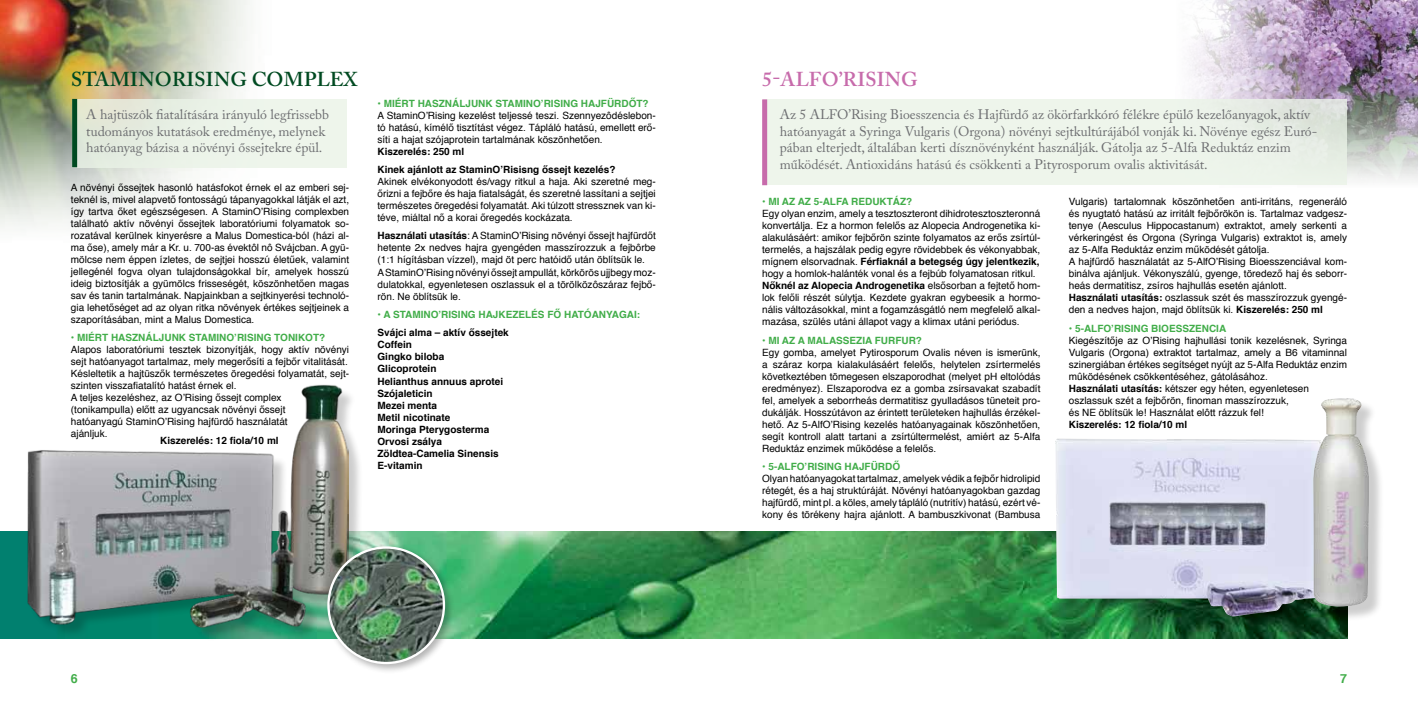
<style>
.page{position:relative;width:1418px;height:709px;background:#fff}
.page>*{position:absolute;margin:0;border:0;box-sizing:border-box;transform-origin:0 0}
.t1{font:600 20px "Adobe Caslon Pro";letter-spacing:.015em;color:#004a21}
.t2{font:600 20px "Adobe Caslon Pro";letter-spacing:.015em;color:#c76bab}
.t3{font:13.75px/16.5px "Adobe Caslon Pro";color:#6d6e71}
.t4{font:700 12.5px "Helvetica";color:#41ad49}
.t5{font:10px/12px "Helvetica";color:#000;text-align:justify}
.t6{font:700 10px/12px "Helvetica";color:#000}
.t7{font:700 10px "Helvetica";color:#41ad49}
.s1{font-weight:700}
</style>
<div class="page">
<img style="left:1189px;top:0;width:228px;height:185px">
<img style="left:0;top:0;width:272px;height:228px">
<div style="left:72px;top:99px;width:274px;height:68px;background:linear-gradient(to right,#e2e9da,#f1f8f0)"></div>
<div style="left:763px;top:99px;width:583px;height:86px;background:#eaf3e7"></div>
<img style="left:0;top:531px;width:1346px;height:107px">
<div style="left:29px;top:386px;width:334px;height:254px;background:#000;opacity:.2"></div>
<img style="left:28px;top:384px;width:320px;height:243px">
<div style="left:1056px;top:440px;width:280px;height:191px;background:#000;opacity:.2"></div>
<img style="left:1055px;top:438px;width:259px;height:178px">
<div style="left:72px;top:99px;width:5px;height:68px;background:#004a21"></div>
<div style="left:762px;top:99px;width:5px;height:86px;background:#c76bab"></div>
<div style="left:324px;top:543px;width:131px;height:131px;background:#000;opacity:.3"></div>
<img style="left:328px;top:547px;width:116px;height:116px;border-radius:58px">
<div style="left:327px;top:546px;width:118px;height:118px;border:2px solid #fff;border-radius:50%"></div>
<div style="left:1314px;top:400px;width:70px;height:221px;background:#000;opacity:.2"></div>
<img style="left:1313px;top:398px;width:55px;height:208px">
<h1 class="t1" style="left:71px;top:67px;width:288px">STAMINORISING COMPLEX</h1>
<h1 class="t2" style="left:762px;top:67px;width:157px">5-ALFO’RISING</h1>
<p class="t3" style="left:780px;top:106px;width:539px">Az 5 ALFO’Rising Bioesszencia és Hajfürdő az ökörfarkkóró félékre épülő kezelőanyagok, aktív hatóanyagát a Syringa Vulgaris (Orgona) növényi sejtkultúrájából vonják ki. Növénye egész Euró&shy;pában elterjedt, általában kerti dísznövényként használják. Gátolja az 5-Alfa Reduktáz enzim működését. Antioxidáns hatású és csökkenti a Pityrosporum ovalis aktivitását.</p>
<p class="t5" style="left:71px;top:182px;width:280px">A növényi őssejtek hasonló hatásfokot érnek el az emberi sej&shy;teknél is, mivel alapvető fontosságú tápanyagokkal látják el azt, így tartva őket egészségesen. A StaminO’Rising complexben található aktív növényi őssejtek laboratóriumi folyamatok so&shy;rozatával kerülnek kinyerésre a Malus Domestica-ból (házi al&shy;ma őse), amely már a Kr. u. 700-as évektôl nô Svájcban. A gyü&shy;mölcse nem éppen ízletes, de sejtjei hosszú életűek, valamint jellegénél fogva olyan tulajdonságokkal bír, amelyek hosszú ideig biztosítják a gyümölcs frisseségét, köszönhetően magas sav és tanin tartalmának. Napjainkban a sejtkinyerési technoló&shy;gia lehetőséget ad az olyan ritka növények értékes sejtjeinek a szaporításában, mint a Malus Domestica.</p>
<p class="t7" style="left:71px;top:330px;width:22px">• Miért</p>
<p class="t7" style="left:111px;top:330px;width:8px">haszn</p>
<p class="t7" style="left:145px;top:330px;width:58px">áljunk Stamin</p>
<p class="t7" style="left:226px;top:330px;width:24px">O’Rising</p>
<p class="t7" style="left:274px;top:330px;width:8px">tonikot</p>
<p class="t7" style="left:319px;top:330px;width:8px">?</p>
<p class="t5" style="left:71px;top:344px;width:280px;text-align:left">Alapos laboratóriumi tesztek bizonyítják, hogy aktív növényi sejt hatóanyagot tartalmaz, mely megerősíti a fejbőr vitalitását.<br>Késleltetik a hajtüszők természetes öregedési folyamatát, sejt&shy;szinten visszafiatalító hatást érnek el.<br>A teljes kezeléshez, az O’Rising őssejt complex<br>(tonikampulla) előtt az ugyancsak növényi őssejt<br>hatóanyagú StaminO’Rising hajfürdő használatát<br>ajánljuk.</p>
<p class="t7" style="left:377px;top:95px;width:22px">• Miért</p>
<p class="t7" style="left:418px;top:95px;width:8px">haszn</p>
<p class="t7" style="left:452px;top:95px;width:58px">áljunk Stamin</p>
<p class="t7" style="left:533px;top:95px;width:24px">O’Rising</p>
<p class="t7" style="left:581px;top:95px;width:35px">hajfürdŐt</p>
<p class="t7" style="left:642px;top:95px;width:8px">?</p>
<p class="t5" style="left:377px;top:110px;width:280px">A StaminO’Rising kezelést teljessé teszi. Szennyezôdéslebon&shy;tó hatású, kímélő tisztítást végez. Tápláló hatású, emellett erő&shy;síti a hajat szójaprotein tartalmának köszönhetően.</p>
<p class="t6" style="left:377px;top:142px;width:239px;line-height:18.2px">Kiszerelés: 250 ml<br>Kinek ajánlott az StaminO’Risisng őssejt kezelés?</p>
<p class="t5" style="left:377px;top:176px;width:280px">Akinek elvékonyodott és/vagy ritkul a haja. Aki szeretné meg&shy;őrizni a fejbőre és haja fiatalságát, és szeretné lassítani a sejtjei természetes öregedési folyamatát. Aki túlzott stressznek van ki&shy;téve, miáltal nő a korai őregedés kockázata.</p>
<p class="t5" style="left:377px;top:230px;width:280px;text-align:left"><span class="s1">Használati utasítás</span>: A StaminO’Rising növényi őssejt hajfürdőt hetente 2x nedves hajra gyengéden masszírozzuk a fejbôrbe (1:1 hígításban vízzel), majd öt perc hatóidő után öblítsük le.<br>A StaminO’Rising növényi őssejt ampullát, körkörös ujjbegy moz&shy;dulatokkal, egyenletesen oszlassuk el a törölközôszáraz fejbő&shy;rön. Ne öblítsük le.</p>
<p class="t7" style="left:377px;top:306px;width:30px">• A Stamin</p>
<p class="t7" style="left:430px;top:306px;width:24px">O’Rising</p>
<p class="t7" style="left:478px;top:306px;width:28px">hajkeze</p>
<p class="t7" style="left:525px;top:306px;width:47px">lés fő hat</p>
<p class="t7" style="left:584px;top:306px;width:35px">óanyagai</p>
<p class="t7" style="left:637px;top:306px;width:5px">:</p>
<h2 class="t3" style="left:86px;top:106px;width:244px">A hajtüszôk fiatalítására irányuló legfrissebb tudományos kutatások eredménye, melynek hatóanyag bázisa a növényi őssejtekre épül.</h2>
<p class="t7" style="left:762px;top:194px;width:152px">• Mi az az 5-Alfa Reduktáz?</p>
<p class="t5" style="left:762px;top:208px;width:280px;text-align:left">Egy olyan enzim, amely a tesztoszteront dihidrotesztoszteronná konvertálja. Ez a hormon felelős az Alopecia Androgenetika ki&shy;alakulásáért: amikor fejbőrön szinte folyamatos az erős zsírtúl&shy;termelés, a hajszálak pedig egyre rövidebbek és vékonyabbak, mígnem elsorvadnak. <span class="s1">Férfiaknál a betegség úgy jelentkezik, </span>hogy a homlok-halánték vonal és a fejbúb folyamatosan ritkul.<br><span class="s1">Nőknél az Alopecia Androgenetika</span> elsősorban a fejtető hom&shy;lok felőli részét súlytja. Kezdete gyakran egybeesik a hormo&shy;nális változásokkal, mint a fogamzásgátló nem megfelelő alkal&shy;mazása, szülés utáni állapot vagy a klimax utáni periódus.</p>
<p class="t7" style="left:762px;top:332px;width:74px">• Mi az a Malassezia</p>
<p class="t7" style="left:874px;top:332px;width:49px">Furfur?</p>
<p class="t5" style="left:762px;top:346px;width:280px">Egy gomba, amelyet Pytirosporum Ovalis néven is ismerünk, a száraz korpa kialakulásáért felelős, helytelen zsírtermelés következtében tömegesen elszaporodhat (melyet pH eltolódás eredményez). Elszaporodva ez a gomba zsírsavakat szabadít fel, amelyek a seborrheás dermatitisz gyulladásos tüneteit pro&shy;dukálják. Hosszútávon az érintett területeken hajhullás érzékel&shy;hető. Az 5-AlfO’Rising kezelés hatóanyagainak köszönhetően, segít kontroll alatt tartani a zsírtúltermelést, amiért az 5-Alfa Reduktáz enzimek működése a felelős.</p>
<p class="t7" style="left:762px;top:458px;width:59px">• 5-ALFO’Rising</p>
<p class="t7" style="left:844px;top:458px;width:35px">HajfürdŐ</p>
<p class="t5" style="left:762px;top:472px;width:280px">Olyan hatóanyagokat tartalmaz, amelyek védik a fejbőr hidrolipid rétegét, és a haj struktúráját. Növényi hatóanyagokban gazdag hajfürdő, mint pl. a köles, amely tápláló (nutritív) hatású, ezért vé&shy;kony és törékeny hajra ajánlott. A bambuszkivonat (Bambusa</p>
<p class="t5" style="left:1068px;top:196px;width:280px;text-align:left">Vulgaris) tartalomnak köszönhetően anti-irritáns, regeneráló és nyugtató hatású az irritált fejbőrökön is. Tartalmaz vadgesz&shy;tenye (Aesculus Hippocastanum) extraktot, amely serkenti a vérkeringést és Orgona (Syringa Vulgaris) extraktot is, amely az 5-Alfa Reduktáz enzim működését gátolja.<br>A hajfűrdő használatát az 5-AlfO’Rising Bioesszenciával kom&shy;binálva ajánljuk. Vékonyszálú, gyenge, töredező haj és seborr&shy;heás dermatitisz, zsíros hajhullás esetén ajánlott.<br><span class="s1">Használati utasítás:</span> oszlassuk szét és masszírozzuk gyengé&shy;den a nedves hajon, majd öblítsük ki. <span class="s1">Kiszerelés: 250 ml</span></p>
<p class="t7" style="left:1068px;top:320px;width:59px">• 5-ALFO’Rising</p>
<p class="t7" style="left:1151px;top:320px;width:8px">Bioesszencia</p>
<p class="t5" style="left:1068px;top:334px;width:280px;text-align:left">Kiegészítője az O’Rising hajhullási tonik kezelésnek, Syringa Vulgaris (Orgona) extraktot tartalmaz, amely a B6 vitaminnal szinergiában értékes segítséget nyújt az 5-Alfa Reduktáz enzim mûködésének csökkentéséhez, gátolásához.<br><span class="s1">Használati utasítás:</span> kétszer egy héten, egyenletesen oszlassuk szét a fejbőrön, finoman masszírozzuk,<br>és NE öblítsük le! Használat elôtt rázzuk fel!</p>
<p class="t6" style="left:1068px;top:418px;width:120px">Kiszerelés: 12 fiola/10 ml</p>
<p class="t6" style="left:377px;top:327px;width:133px">Svájci alma – aktív őssejtek<br>Coffein<br>Gingko biloba<br>Glicoprotein<br>Helianthus annuus aprotei<br>Szójaleticin<br>Mezei menta<br>Metil nicotinate<br>Moringa Pterygosterma<br>Orvosi zsálya<br>Zöldtea-Camelia Sinensis<br>E-vitamin</p>
<p class="t6" style="left:160px;top:434px;width:120px">Kiszerelés: 12 fiola/10 ml</p>
<p class="t4" style="left:71px;top:668px;width:8px">6</p>
<p class="t4" style="left:1340px;top:668px;width:8px">7</p>
</div>
